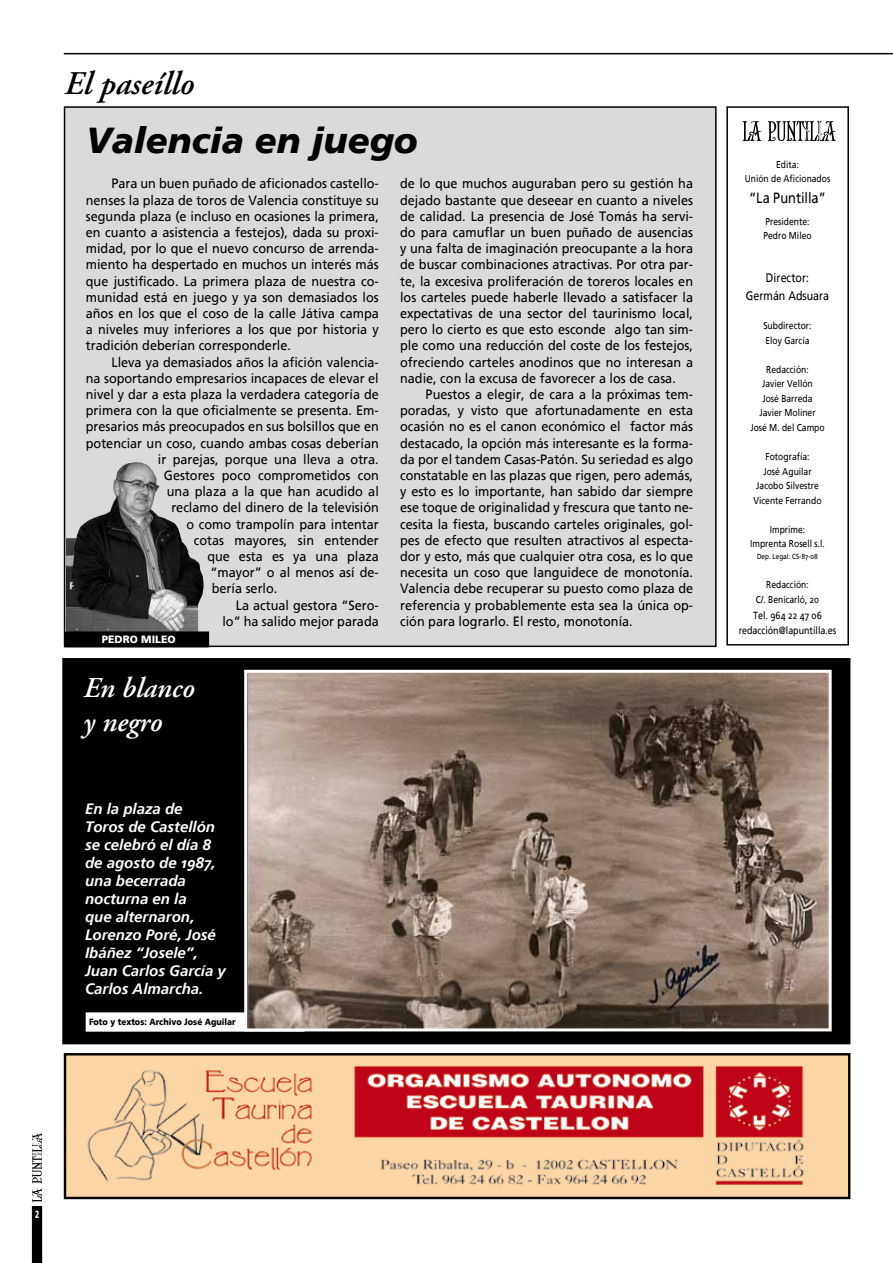
<style>
.page{position:relative;width:893px;height:1263px;background:#fff}
.page>*{position:absolute;margin:0;border:0;box-sizing:border-box;transform-origin:0 0}
.t1{font:italic 900 36px "Frutiger";color:#000}
.t2{font:italic 600 33px "Adobe Garamond Pro";color:#000}
.t3{font:italic 600 28.65px/34.5px "Adobe Garamond Pro";color:#fff}
.t4{font:italic 700 15px/18px "Frutiger Linotype";color:#fff}
.t5{font:14.85px "Frutiger Linotype";color:#000;scale:.86 1}
.t6{font:13.5px/16.2px "Frutiger";color:#000;text-align:justify;scale:.94 1}
.t7{font:12.3px/17.5px "Frutiger Linotype";color:#000;text-align:center;scale:.86 1}
.t8{font:900 10.5px "Frutiger";color:#fff}
.t9{font:900 10.5px "Frutiger";color:#fff;scale:.65 1}
.t10{font:10.35px/15.1px "Frutiger Linotype";color:#000;text-align:center;scale:.86 1}
.t11{font:9.9px/14.5px "Frutiger Linotype";color:#000;text-align:center;scale:.86 1}
.t12{font:900 9px "Frutiger";color:#000;scale:.9 1}
.t13{font:7.35px "Frutiger Linotype";color:#000;scale:.86 1}
</style>
<div class="page">
<hr style="left:64px;top:53px;width:829px;height:1px;background:#000">
<svg style="left:31px;top:1132px;width:12px;height:131px"></svg>
<div style="left:65px;top:107px;width:651px;height:539px;background:#d9dadb"></div>
<div style="left:64px;top:659px;width:785px;height:384px;background:#000"></div>
<div style="left:62px;top:658px;width:788px;height:386px;border:3px solid #000"></div>
<div style="left:86px;top:1012px;width:219px;height:20px;background:#fff;border:2px solid #fff"></div>
<div style="left:726px;top:106px;width:123px;height:539px;border:2px solid #000"></div>
<svg style="left:741px;top:108px;width:96px;height:33px"></svg>
<svg style="left:66px;top:462px;width:138px;height:169px"></svg>
<div style="left:65px;top:632px;width:143px;height:15px;background:#000"></div>
<div style="left:64px;top:631px;width:145px;height:16px;border:2px solid #000"></div>
<img style="left:248px;top:674px;width:580px;height:353px">
<div style="left:244px;top:670px;width:588px;height:361px;border:3px solid #fff"></div>
<img style="left:67px;top:1056px;width:780px;height:140px">
<div style="left:64px;top:1053px;width:786px;height:146px;border:2px solid #000"></div>
<h2 class="t2" style="left:64px;top:65px;width:131px">El paseíllo</h2>
<h1 class="t1" style="left:86px;top:119px;width:334px">Valencia en juego</h1>
<p class="t6" style="left:86px;top:176px;width:313px;text-indent:26px">Para un buen puñado de aficionados castello&shy;nenses la plaza de toros de Valencia constituye su segunda plaza (e incluso en ocasiones la primera, en cuanto a asistencia a festejos), dada su proxi&shy;midad, por lo que el nuevo concurso de arrenda&shy;miento ha despertado en muchos un interés más que justificado. La primera plaza de nuestra co&shy;munidad está en juego y ya son demasiados los años en los que el coso de la calle Játiva campa a niveles muy inferiores a los que por historia y tradición deberían corresponderle.</p>
<p class="t6" style="left:111px;top:354px;width:286px">Lleva ya demasiados años la afición valencia-</p>
<p class="t6" style="left:86px;top:370px;width:313px">na soportando empresarios incapaces de elevar el</p>
<p class="t6" style="left:86px;top:386px;width:313px">nivel y dar a esta plaza la verdadera categoría de</p>
<p class="t6" style="left:86px;top:402px;width:313px">primera con la que oficialmente se presenta. Em-</p>
<p class="t6" style="left:86px;top:419px;width:313px">presarios más preocupados en sus bolsillos que en</p>
<p class="t6" style="left:86px;top:435px;width:313px">potenciar un coso, cuando ambas cosas deberían</p>
<p class="t6" style="left:158px;top:451px;width:237px">ir parejas, porque una lleva a otra.</p>
<p class="t6" style="left:164px;top:467px;width:230px">Gestores poco comprometidos con</p>
<p class="t6" style="left:167px;top:483px;width:227px">una plaza a la que han acudido al</p>
<p class="t6" style="left:171px;top:500px;width:222px">reclamo del dinero de la televisión</p>
<p class="t6" style="left:186px;top:516px;width:206px">o como trampolín para intentar</p>
<p class="t6" style="left:194px;top:532px;width:198px">cotas mayores, sin entender</p>
<p class="t6" style="left:207px;top:548px;width:184px">que esta es ya una plaza</p>
<p class="t6" style="left:210px;top:564px;width:181px">“mayor” o al menos así de-</p>
<p class="t6" style="left:212px;top:581px;width:71px">bería serlo.</p>
<p class="t6" style="left:236px;top:597px;width:154px">La actual gestora “Sero-</p>
<p class="t6" style="left:222px;top:613px;width:168px">lo” ha salido mejor parada</p>
<p class="t8" style="left:102px;top:633px;width:75px">PEDRO MILEO</p>
<h3 class="t3" style="left:84px;top:672px;width:113px">En blanco y negro</h3>
<p class="t6" style="left:400px;top:176px;width:313px">de lo que muchos auguraban pero su gestión ha dejado bastante que deseear en cuanto a niveles de calidad. La presencia de José Tomás ha servi&shy;do para camuflar un buen puñado de ausencias y una falta de imaginación preocupante a la hora de buscar combinaciones atractivas. Por otra par&shy;te, la excesiva proliferación de toreros locales en los carteles puede haberle llevado a satisfacer la expectativas de una sector del taurinismo local, pero lo cierto es que esto esconde algo tan sim&shy;ple como una reducción del coste de los festejos, ofreciendo carteles anodinos que no interesan a nadie, con la excusa de favorecer a los de casa.</p>
<p class="t6" style="left:400px;top:386px;width:313px;text-indent:26px">Puestos a elegir, de cara a la próximas tem&shy;poradas, y visto que afortunadamente en esta ocasión no es el canon económico el factor más destacado, la opción más interesante es la forma&shy;da por el tandem Casas-Patón. Su seriedad es algo constatable en las plazas que rigen, pero además, y esto es lo importante, han sabido dar siempre ese toque de originalidad y frescura que tanto ne&shy;cesita la fiesta, buscando carteles originales, gol&shy;pes de efecto que resulten atractivos al especta&shy;dor y esto, más que cualquier otra cosa, es lo que necesita un coso que languidece de monotonía.<br>Valencia debe recuperar su puesto como plaza de referencia y probablemente esta sea la única op&shy;ción para lograrlo. El resto, monotonía.</p>
<p class="t4" style="left:85px;top:800px;width:142px">En la plaza de<br>Toros de Castellón se celebró el día 8 de agosto de 1987, una becerrada nocturna en la<br>que alternaron,<br>Lorenzo Poré, José<br>Ibáñez “Josele”,<br>Juan Carlos García y<br>Carlos Almarcha.</p>
<p class="t12" style="left:89px;top:1016px;width:165px">Foto y textos: Archivo José Aguilar</p>
<p class="t11" style="left:745px;top:157px;width:101px">Edita:<br>Unión de Aficionados</p>
<p class="t5" style="left:749px;top:189px;width:91px">“La Puntilla”</p>
<p class="t11" style="left:763px;top:214px;width:58px;text-align:left">Presidente:<br>Pedro Mileo</p>
<p class="t7" style="left:746px;top:269px;width:98px">Director:<br>Germán Adsuara</p>
<p class="t11" style="left:763px;top:318px;width:58px;text-align:left">Subdirector:<br>Eloy García</p>
<p class="t11" style="left:750px;top:362px;width:88px">Redacción:<br>Javier Vellón<br>José Barreda<br>Javier Moliner<br>José M. del Campo</p>
<p class="t11" style="left:753px;top:449px;width:81px">Fotografía:<br>José Aguilar<br>Jacobo Silvestre<br>Vicente Ferrando</p>
<p class="t11" style="left:750px;top:522px;width:88px">Imprime:<br>Imprenta Rosell s.l.</p>
<p class="t13" style="left:757px;top:552px;width:72px">Dep. Legal: CS-87-08</p>
<p class="t11" style="left:756px;top:577px;width:75px;line-height:15.1px">Redacción:<br>C/. Benicarló, 20</p>
<p class="t10" style="left:739px;top:607px;width:115px">Tel. 964 22 47 06 redacción@lapuntilla.es</p>
<p class="t9" style="left:35px;top:1207px;width:8px">2</p>
</div>
